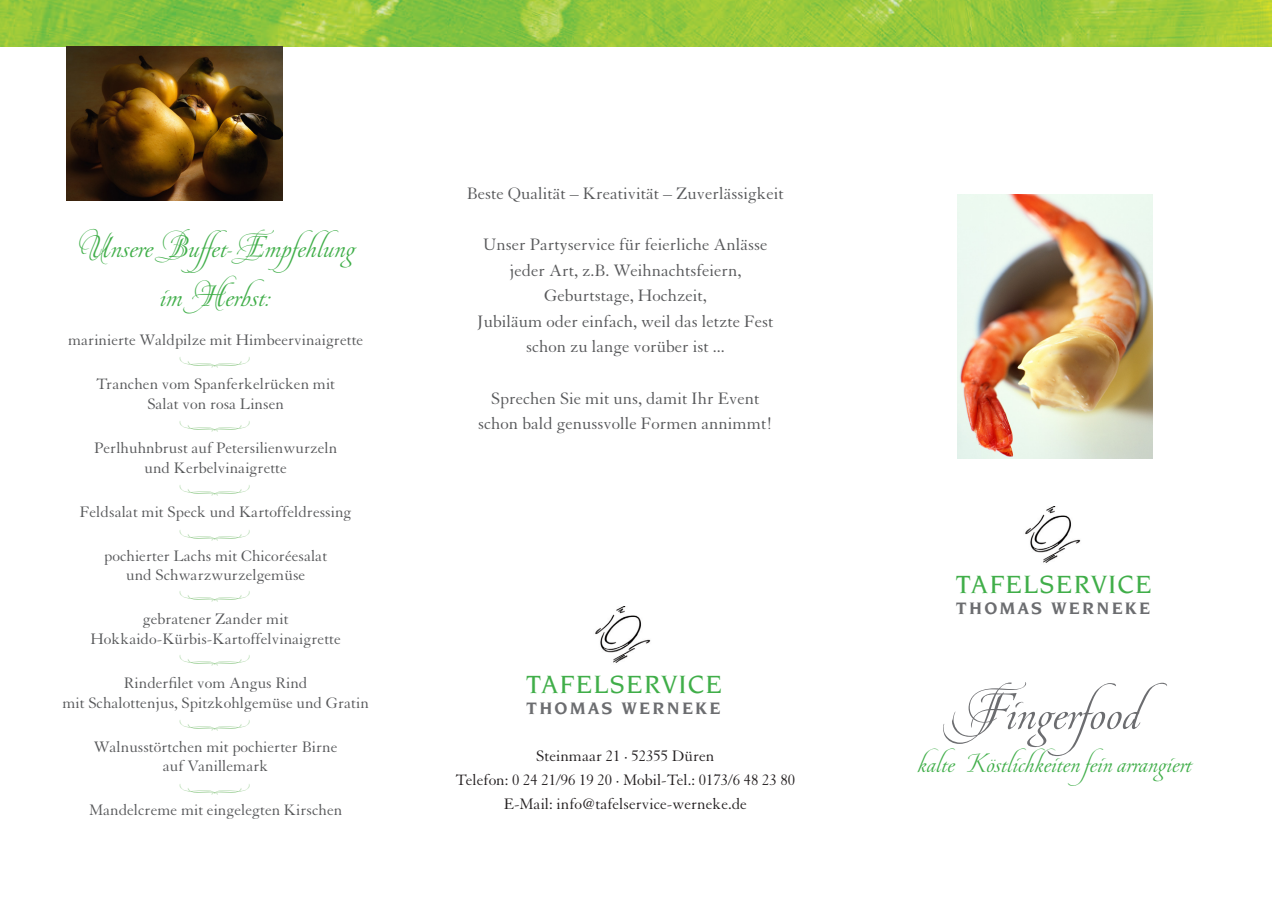
<style>
.page{position:relative;width:1272px;height:902px;background:#fff}
.page>*{position:absolute;margin:0;border:0;box-sizing:border-box;transform-origin:0 0}
.t1{font:69.6px "Pirouette LT Std";color:#6c6d70}
.t2{font:40.5px "Pirouette LT Std";color:#40ae49}
.t3{font:35.7px "Pirouette LT Std Separate 1";color:#40ae49}
.t4{font:500 27px "Novarese";letter-spacing:.05em;color:#40ae49}
.t5{font:18px "Granjon LT Std";color:#57585a}
.t6{font:700 18px "Novarese";letter-spacing:.125em;color:#6c6d70}
.t7{font:16.5px "Granjon LT Std";color:#57585a}
.t8{font:16.5px "Granjon LT Std";color:#231f20}
</style>
<div class="page">
<img style="left:957px;top:194px;width:195px;height:264px">
<img style="left:0;top:0;width:1271px;height:47px">
<img style="left:595px;top:607px;width:56px;height:56px">
<img style="left:1025px;top:506px;width:56px;height:57px">
<img style="left:67px;top:47px;width:215px;height:154px">
<p class="t2" style="left:76px;top:219px;width:281px">Unsere Buffet-Empfehlung</p>
<p class="t2" style="left:160px;top:268px;width:113px">im Herbst:</p>
<p class="t7" style="left:68px;top:331px;width:297px">marinierte Waldpilze mit Himbeervinaigrette</p>
<p class="t7" style="left:96px;top:375px;width:240px">Tranchen vom Spanferkelrücken mit</p>
<p class="t7" style="left:147px;top:395px;width:138px">Salat von rosa Linsen</p>
<p class="t7" style="left:94px;top:439px;width:245px">Perlhuhnbrust auf Petersilienwurzeln</p>
<p class="t7" style="left:144px;top:459px;width:144px">und Kerbelvinaigrette</p>
<p class="t7" style="left:80px;top:502px;width:273px">Feldsalat mit Speck und Kartoffeldressing</p>
<p class="t7" style="left:104px;top:546px;width:224px">pochierter Lachs mit Chicoréesalat</p>
<p class="t7" style="left:126px;top:566px;width:181px">und Schwarzwurzelgemüse</p>
<p class="t7" style="left:143px;top:610px;width:147px">gebratener Zander mit</p>
<p class="t7" style="left:90px;top:630px;width:252px">Hokkaido-Kürbis-Kartoffelvinaigrette</p>
<p class="t7" style="left:124px;top:674px;width:185px">Rinderfilet vom Angus Rind</p>
<p class="t7" style="left:62px;top:693px;width:308px">mit Schalottenjus, Spitzkohlgemüse und Gratin</p>
<p class="t7" style="left:94px;top:737px;width:245px">Walnusstörtchen mit pochierter Birne</p>
<p class="t7" style="left:163px;top:757px;width:107px">auf Vanillemark</p>
<p class="t7" style="left:89px;top:801px;width:255px">Mandelcreme mit eingelegten Kirschen</p>
<p class="t5" style="left:467px;top:184px;width:318px">Beste Qualität – Kreativität – Zuverlässigkeit</p>
<p class="t5" style="left:483px;top:235px;width:286px">Unser Partyservice für feierliche Anlässe</p>
<p class="t5" style="left:509px;top:261px;width:233px">jeder Art, z.B. Weihnachtsfeiern,</p>
<p class="t5" style="left:544px;top:286px;width:164px">Geburtstage, Hochzeit,</p>
<p class="t5" style="left:477px;top:312px;width:297px">Jubiläum oder einfach, weil das letzte Fest</p>
<p class="t5" style="left:526px;top:337px;width:200px">schon zu lange vorüber ist ...</p>
<p class="t5" style="left:491px;top:388px;width:270px">Sprechen Sie mit uns, damit Ihr Event</p>
<p class="t5" style="left:478px;top:414px;width:295px">schon bald genussvolle Formen annimmt!</p>
<p class="t4" style="left:526px;top:669px;width:197px">TAFELSERVICE</p>
<p class="t6" style="left:526px;top:698px;width:196px">THOMAS WERNEKE</p>
<p class="t8" style="left:536px;top:746px;width:180px">Steinmaar 21 · 52355 Düren</p>
<p class="t8" style="left:455px;top:770px;width:341px">Telefon: 0 24 21/96 19 20 · Mobil-Tel.: 0173/6 48 23 80</p>
<p class="t8" style="left:503px;top:794px;width:245px">E-Mail: info@tafelservice-werneke.de</p>
<p class="t4" style="left:955px;top:569px;width:197px">TAFELSERVICE</p>
<p class="t6" style="left:955px;top:598px;width:196px">THOMAS WERNEKE</p>
<p class="t1" style="left:948px;top:664px;width:200px">Fingerfood</p>
<p class="t3" style="left:917px;top:738px;width:275px">kalte Köstlichkeiten fein arrangiert</p>
</div>
